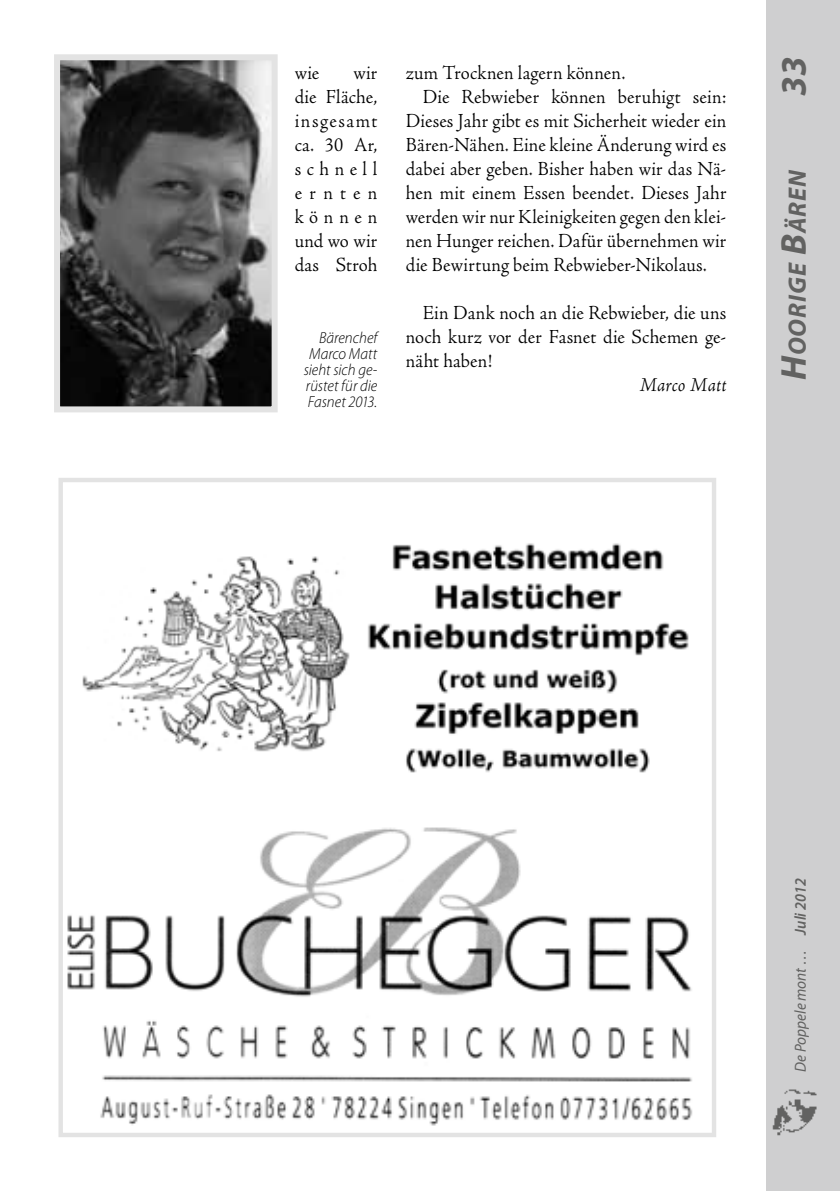
<style>
.page{position:relative;width:840px;height:1191px;background:#fff}
.page>*{position:absolute;margin:0;border:0;box-sizing:border-box;transform-origin:0 0}
.t1{font:italic 700 36px "Myriad Pro";color:#626261}
.t2{font:italic 700 25.2px "Myriad Pro";letter-spacing:.04em;color:#626261}
.t3{font:300 20px/24px "Adobe Jenson Pro";letter-spacing:.01em;color:#000;text-align:justify;scale:.95 1}
.t4{font:italic 300 20px "Adobe Jenson Pro";color:#000;scale:.95 1}
.t5{font:italic 300 16px/16px "Myriad Pro";letter-spacing:.005em;color:#000;text-align:right;scale:.95 1}
.t6{font:italic 16px "Myriad Pro";color:#626261;scale:.95 1}
.s1{font-size:36px}
.s2{font-weight:600}
</style>
<div class="page">
<div style="left:765px;top:0;width:74px;height:1191px;background:#cfcfd0"></div>
<img style="left:772px;top:1089px;width:44px;height:47px">
<img style="left:67px;top:543px;width:626px;height:583px">
<div style="left:58px;top:478px;width:657px;height:659px;border:4px solid #e3e3e3"></div>
<img style="left:61px;top:61px;width:209px;height:344px">
<div style="left:54px;top:54px;width:223px;height:358px;border:6px solid #e3e3e3"></div>
<p class="t3" style="left:294px;top:61px;width:89px;text-indent:59px">wir die Fläche, insgesamt ca. 30 Ar, schnell ernten können und wo wir das Stroh</p>
<p class="t3" style="left:405px;top:61px;width:232px">zum Trocknen lagern können.</p>
<p class="t3" style="left:294px;top:61px;width:27px">wie</p>
<p class="t3" style="left:422px;top:85px;width:321px">Die Rebwieber können beruhigt sein:</p>
<p class="t3" style="left:405px;top:109px;width:339px">Dieses Jahr gibt es mit Sicherheit wieder ein</p>
<p class="t3" style="left:405px;top:133px;width:339px">Bären-Nähen. Eine kleine Änderung wird es</p>
<p class="t3" style="left:405px;top:157px;width:339px">dabei aber geben. Bisher haben wir das Nä-</p>
<p class="t3" style="left:405px;top:181px;width:339px">hen mit einem Essen beendet. Dieses Jahr</p>
<p class="t3" style="left:405px;top:205px;width:339px">werden wir nur Kleinigkeiten gegen den klei-</p>
<p class="t3" style="left:405px;top:229px;width:339px">nen Hunger reichen. Dafür übernehmen wir</p>
<p class="t3" style="left:405px;top:253px;width:318px">die Bewirtung beim Rebwieber-Nikolaus.</p>
<p class="t3" style="left:405px;top:301px;width:339px;text-indent:17px">Ein Dank noch an die Rebwieber, die uns noch kurz vor der Fasnet die Schemen ge&shy;näht haben!</p>
<p class="t4" style="left:639px;top:373px;width:93px">Marco Matt</p>
<p class="t5" style="left:303px;top:330px;width:79px">Bärenchef<br>Marco Matt sieht sich ge&shy;rüstet für die<br>Fasnet 2013.</p>
<h1 class="t1" style="left:770px;top:96px;width:40px;rotate:-90deg">33</h1>
<p class="t2" style="left:780px;top:380px;width:212px;rotate:-90deg"><span class="s1">H</span>oorige <span class="s1">B</span>ären</p>
<p class="t6" style="left:790px;top:1071px;width:205px;rotate:-90deg">De Poppele mont … <span class="s2">Juli 2012</span></p>
</div>
